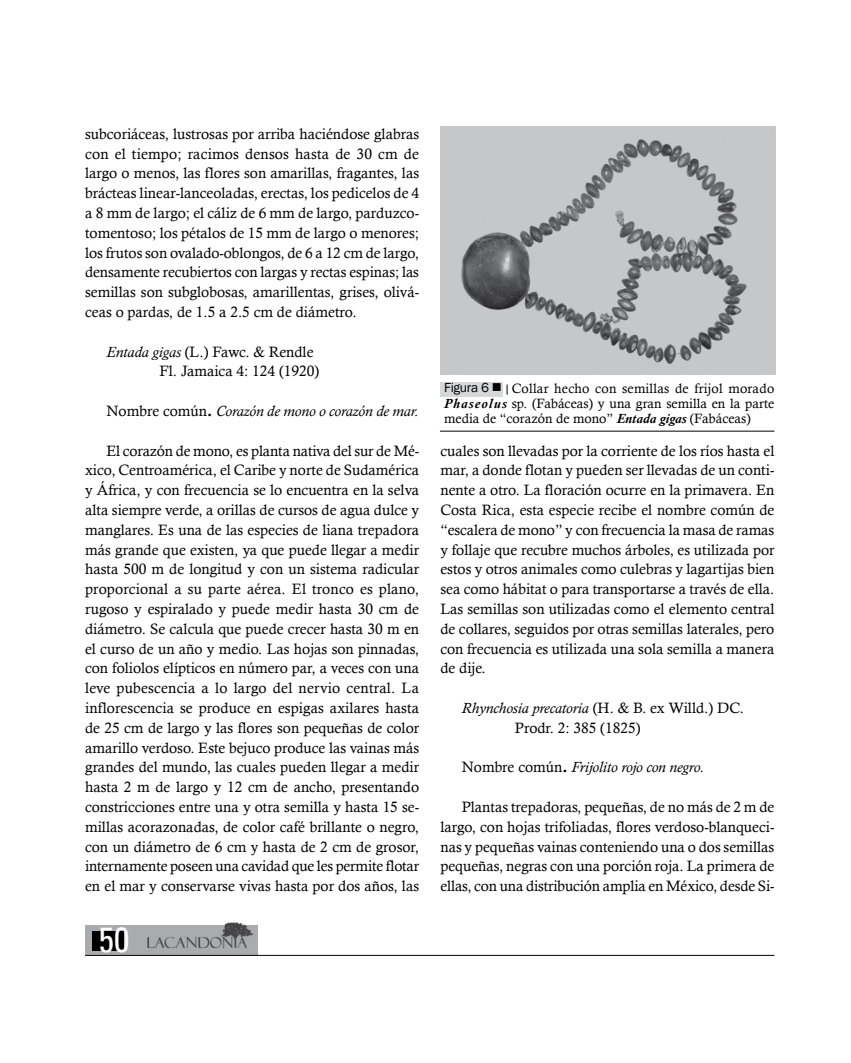
<style>
.page{position:relative;width:851px;height:1063px;background:#fff}
.page>*{position:absolute;margin:0;border:0;box-sizing:border-box;transform-origin:0 0}
.t1{font:condensed 34.5px "Univers";color:#fff}
.t2{font:15px/19.8px "Calisto";color:#000;text-align:justify}
.t3{font:italic 15px "Calisto";color:#000}
.t4{font:13.5px/15px "Calisto";color:#000;text-align:justify}
.s1{font-style:italic}
.s2{font-style:normal}
.s3{font-family:"Calis MT Bol";font-style:normal}
.s4{font-family:"Franklin Gothic"}
.s5{font-weight:700;font-style:italic}
</style>
<div class="page">
<div style="left:85px;top:925px;width:173px;height:30px;background:#a9abae"></div>
<div style="left:92px;top:931px;width:31px;height:19px;background:#000"></div>
<hr style="left:85px;top:955px;width:689px;height:1px;background:#000">
<img style="left:147px;top:922px;width:106px;height:27px">
<img style="left:440px;top:126px;width:335px;height:249px">
<hr style="left:440px;top:431px;width:334px;height:1px;background:#000">
<div style="left:440px;top:382px;width:63px;height:15px;background:#d5d7d8"></div>
<p class="t2" style="left:85px;top:124px;width:335px">subcoriáceas, lustrosas por arriba haciéndose glabras con el tiempo; racimos densos hasta de 30 cm de largo o menos, las flores son amarillas, fragantes, las brácteas linear-lanceoladas, erectas, los pedicelos de 4 a 8 mm de largo; el cáliz de 6 mm de largo, parduzco&shy;tomentoso; los pétalos de 15 mm de largo o menores; los frutos son ovalado-oblongos, de 6 a 12 cm de largo, densamente recubiertos con largas y rectas espinas; las semillas son subglobosas, amarillentas, grises, olivá&shy;ceas o pardas, de 1.5 a 2.5 cm de diámetro.</p>
<p class="t2" style="left:159px;top:341px;width:161px;text-indent:-53px"><span class="s1">Entada gigas</span> (L.) Fawc. &amp; Rendle<br>Fl. Jamaica 4: 124 (1920)</p>
<p class="t3" style="left:106px;top:402px;width:314px"><span class="s2">Nombre común</span><span class="s3">.</span> Corazón de mono o corazón de mar.</p>
<p class="t2" style="left:85px;top:440px;width:335px;text-indent:21px">El corazón de mono, es planta nativa del sur de Mé&shy;xico, Centroamérica, el Caribe y norte de Sudamérica y África, y con frecuencia se lo encuentra en la selva alta siempre verde, a orillas de cursos de agua dulce y manglares. Es una de las especies de liana trepadora más grande que existen, ya que puede llegar a medir hasta 500 m de longitud y con un sistema radicular proporcional a su parte aérea. El tronco es plano, rugoso y espiralado y puede medir hasta 30 cm de diámetro. Se calcula que puede crecer hasta 30 m en el curso de un año y medio. Las hojas son pinnadas, con foliolos elípticos en número par, a veces con una leve pubescencia a lo largo del nervio central. La inflorescencia se produce en espigas axilares hasta de 25 cm de largo y las flores son pequeñas de color amarillo verdoso. Este bejuco produce las vainas más grandes del mundo, las cuales pueden llegar a medir hasta 2 m de largo y 12 cm de ancho, presentando constricciones entre una y otra semilla y hasta 15 se&shy;millas acorazonadas, de color café brillante o negro, con un diámetro de 6 cm y hasta de 2 cm de grosor, internamente poseen una cavidad que les permite flotar en el mar y conservarse vivas hasta por dos años, las</p>
<p class="t2" style="left:440px;top:440px;width:335px">cuales son llevadas por la corriente de los ríos hasta el mar, a donde flotan y pueden ser llevadas de un conti&shy;nente a otro. La floración ocurre en la primavera. En Costa Rica, esta especie recibe el nombre común de “escalera de mono” y con frecuencia la masa de ramas y follaje que recubre muchos árboles, es utilizada por estos y otros animales como culebras y lagartijas bien sea como hábitat o para transportarse a través de ella.<br>Las semillas son utilizadas como el elemento central de collares, seguidos por otras semillas laterales, pero con frecuencia es utilizada una sola semilla a manera de dije.</p>
<p class="t4" style="left:444px;top:381px;width:332px"><span class="s4">Figura 6</span> ■ Collar hecho con semillas de frijol morado <span class="s5">Phaseolus</span> sp. (Fabáceas) y una gran semilla en la parte media de “corazón de mono” <span class="s5">Entada gigas</span> (Fabáceas)</p>
<p class="t2" style="left:514px;top:698px;width:230px;text-indent:-53px"><span class="s1">Rhynchosia precatoria</span> (H. &amp; B. ex Willd.) DC.<br>Prodr. 2: 385 (1825)</p>
<p class="t3" style="left:461px;top:759px;width:244px"><span class="s2">Nombre común</span><span class="s3">.</span> Frijolito rojo con negro.</p>
<p class="t2" style="left:440px;top:797px;width:335px;text-indent:21px">Plantas trepadoras, pequeñas, de no más de 2 m de largo, con hojas trifoliadas, flores verdoso-blanqueci&shy;nas y pequeñas vainas conteniendo una o dos semillas pequeñas, negras con una porción roja. La primera de ellas, con una distribución amplia en México, desde Si-</p>
<h1 class="t1" style="left:99px;top:917px;width:32px">50</h1>
</div>
